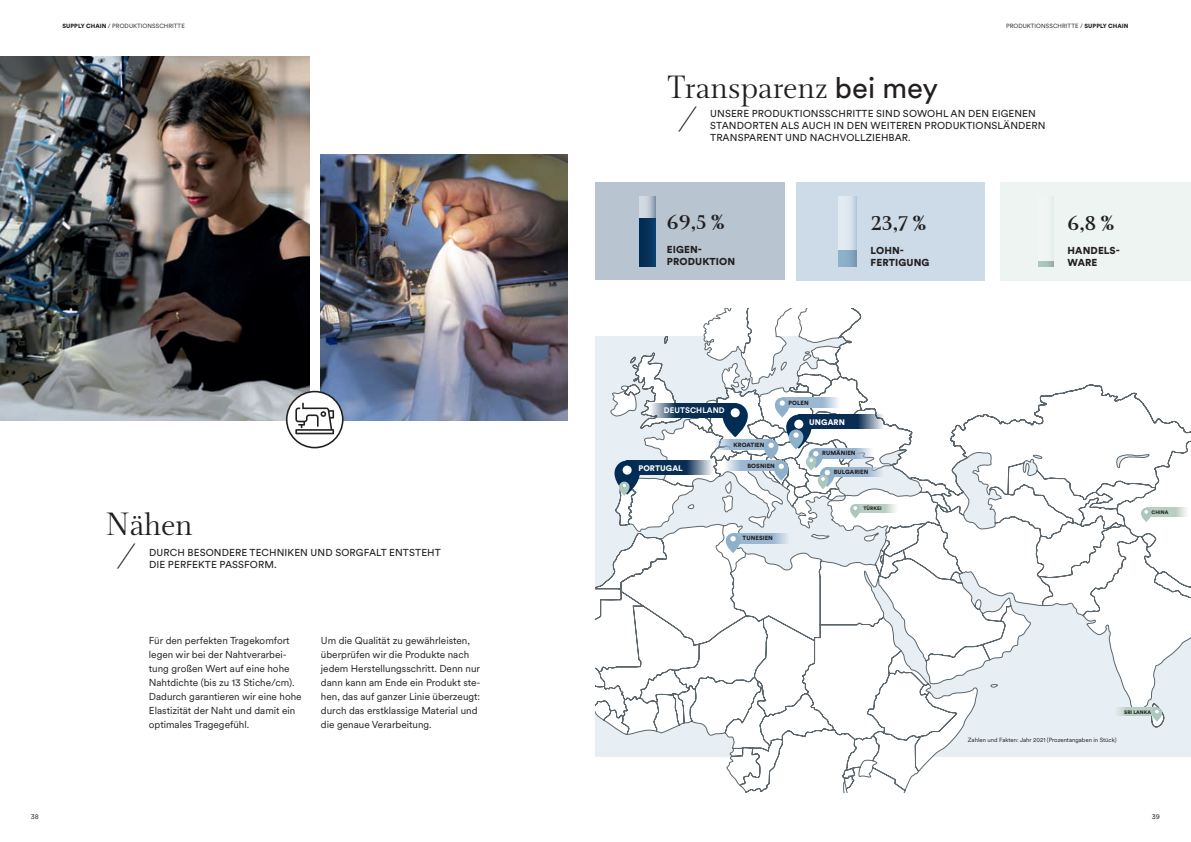
<style>
.page{position:relative;width:1191px;height:842px;background:#fff}
.page>*{position:absolute;margin:0;border:0;box-sizing:border-box;transform-origin:0 0}
.t1{font:32px "Bota";letter-spacing:-.005em;color:#231f20}
.t2{font:italic 31.8px "Bota";color:#231f20}
.t3{font:700 19.7px "Bota";color:#231f20}
.t4{font:10px/14px "Circular XX";color:#231f20}
.t5{font:10px/12px "Circular XX";letter-spacing:.01em;color:#231f20}
.t6{font:900 10px/12px "Circular XX";letter-spacing:.01em;color:#231f20}
.t7{font:900 8px "Circular XX";letter-spacing:.01em;color:#fff}
.t8{font:700 8px "Circular XX";letter-spacing:.01em;color:#fff}
.t9{font:7px "Circular XX";color:#231f20}
.t10{font:6px "Circular XX";letter-spacing:.005em;color:#231f20}
.t11{font:900 6px "Circular XX";letter-spacing:.01em;color:#231f20}
.t12{font:900 5px "Circular XX";letter-spacing:.01em;color:#231f20}
.s1{font-weight:900}
.s2{font-family:"Circular XX";font-size:29px}
</style>
<div class="page">
<img style="left:320px;top:154px;width:247px;height:266px">
<img style="left:0;top:56px;width:309px;height:364px">
<svg style="left:595px;top:308px;width:596px;height:484px"></svg>
<img style="left:640px;top:460px;width:72px;height:15px">
<img style="left:834px;top:415px;width:50px;height:14px">
<img style="left:650px;top:403px;width:72px;height:14px">
<img style="left:714px;top:440px;width:49px;height:10px">
<img style="left:834px;top:448px;width:38px;height:10px">
<img style="left:834px;top:467px;width:49px;height:10px">
<img style="left:834px;top:397px;width:5px;height:10px">
<img style="left:724px;top:461px;width:39px;height:10px">
<img style="left:860px;top:504px;width:38px;height:9px">
<img style="left:1151px;top:508px;width:37px;height:8px">
<img style="left:1114px;top:707px;width:37px;height:9px">
<div style="left:796px;top:182px;width:188px;height:98px;background:#ccdbe7"></div>
<svg style="left:839px;top:196px;width:17px;height:54px"></svg>
<div style="left:595px;top:182px;width:189px;height:98px;background:#b8c4cf"></div>
<div style="left:999px;top:182px;width:192px;height:98px;background:#eef4f2"></div>
<svg style="left:639px;top:196px;width:16px;height:22px"></svg>
<svg style="left:839px;top:250px;width:17px;height:16px"></svg>
<div style="left:639px;top:218px;width:16px;height:48px;background:linear-gradient(to bottom,#06335b,#06335b)"></div>
<svg style="left:1038px;top:262px;width:16px;height:4px"></svg>
<svg style="left:287px;top:392px;width:56px;height:56px"></svg>
<div style="left:286px;top:391px;width:57px;height:57px;border:2px solid #231f20;border-radius:50%"></div>
<svg style="left:295px;top:403px;width:39px;height:31px"></svg>
<svg style="left:722px;top:403px;width:26px;height:34px"></svg>
<svg style="left:850px;top:504px;width:10px;height:14px"></svg>
<svg style="left:614px;top:460px;width:26px;height:36px"></svg>
<svg style="left:763px;top:397px;width:71px;height:92px"></svg>
<svg style="left:1151px;top:707px;width:11px;height:15px"></svg>
<svg style="left:1141px;top:508px;width:10px;height:14px"></svg>
<img style="left:746px;top:533px;width:43px;height:10px">
<svg style="left:714px;top:522px;width:32px;height:51px"></svg>
<p class="t10" style="left:62px;top:22px;width:124px"><span class="s1">SUPPLY CHAIN</span> / PRODUKTIONSSCHRITTE</p>
<p class="t10" style="left:1006px;top:22px;width:124px">PRODUKTIONSSCHRITTE / <span class="s1">SUPPLY CHAIN</span></p>
<h1 class="t1" style="left:106px;top:501px;width:88px">Nähen</h1>
<h2 class="t2" style="left:118px;top:533px;width:30px">/</h2>
<p class="t5" style="left:149px;top:546px;width:293px">DURCH BESONDERE TECHNIKEN UND SORGFALT ENTSTEHT<br>DIE PERFEKTE PASSFORM.</p>
<p class="t4" style="left:149px;top:633px;width:154px">Für den perfekten Tragekomfort legen wir bei der Nahtverarbei&shy;tung großen Wert auf eine hohe<br>Nahtdichte (bis zu 13 Stiche/cm).<br>Dadurch garantieren wir eine hohe<br>Elastizität der Naht und damit ein optimales Tragegefühl.</p>
<p class="t4" style="left:321px;top:633px;width:161px">Um die Qualität zu gewährleisten, überprüfen wir die Produkte nach jedem Herstellungsschritt. Denn nur dann kann am Ende ein Produkt ste&shy;hen, das auf ganzer Linie überzeugt: durch das erstklassige Material und die genaue Verarbeitung.</p>
<h1 class="t1" style="left:667px;top:64px;width:273px">Transparenz <span class="s2">bei mey</span></h1>
<h2 class="t2" style="left:678px;top:96px;width:30px">/</h2>
<p class="t5" style="left:710px;top:107px;width:337px">UNSERE PRODUKTIONSSCHRITTE SIND SOWOHL AN DEN EIGENEN<br>STANDORTEN ALS AUCH IN DEN WEITEREN PRODUKTIONSLÄNDERN<br>TRANSPARENT UND NACHVOLLZIEHBAR.</p>
<h3 class="t3" style="left:667px;top:208px;width:59px">69,5 %</h3>
<p class="t6" style="left:667px;top:244px;width:70px">EIGEN-<br>PRODUKTION</p>
<h3 class="t3" style="left:870px;top:209px;width:57px">23,7 %</h3>
<p class="t6" style="left:870px;top:244px;width:60px">LOHN-<br>FERTIGUNG</p>
<h3 class="t3" style="left:1067px;top:209px;width:48px">6,8 %</h3>
<p class="t6" style="left:1067px;top:244px;width:54px">HANDELS-<br>WARE</p>
<p class="t8" style="left:664px;top:405px;width:62px">DEUTSCHLAND</p>
<p class="t7" style="left:638px;top:462px;width:46px">PORTUGAL</p>
<p class="t11" style="left:733px;top:441px;width:32px">KROATIEN</p>
<p class="t11" style="left:747px;top:462px;width:29px">BOSNIEN</p>
<p class="t11" style="left:742px;top:534px;width:32px">TUNESIEN</p>
<p class="t11" style="left:788px;top:398px;width:22px">POLEN</p>
<p class="t7" style="left:809px;top:416px;width:37px">UNGARN</p>
<p class="t11" style="left:822px;top:449px;width:35px">RUMÄNIEN</p>
<p class="t11" style="left:833px;top:468px;width:36px">BULGARIEN</p>
<p class="t12" style="left:863px;top:505px;width:20px">TÜRKEI</p>
<p class="t12" style="left:1151px;top:509px;width:18px">CHINA</p>
<p class="t12" style="left:1124px;top:708px;width:28px">SRI LANKA</p>
<p class="t10" style="left:968px;top:736px;width:150px">Zahlen und Fakten: Jahr 2021 (Prozentangaben in Stück)</p>
<p class="t9" style="left:31px;top:812px;width:9px">38</p>
<p class="t9" style="left:1152px;top:812px;width:10px">39</p>
</div>
